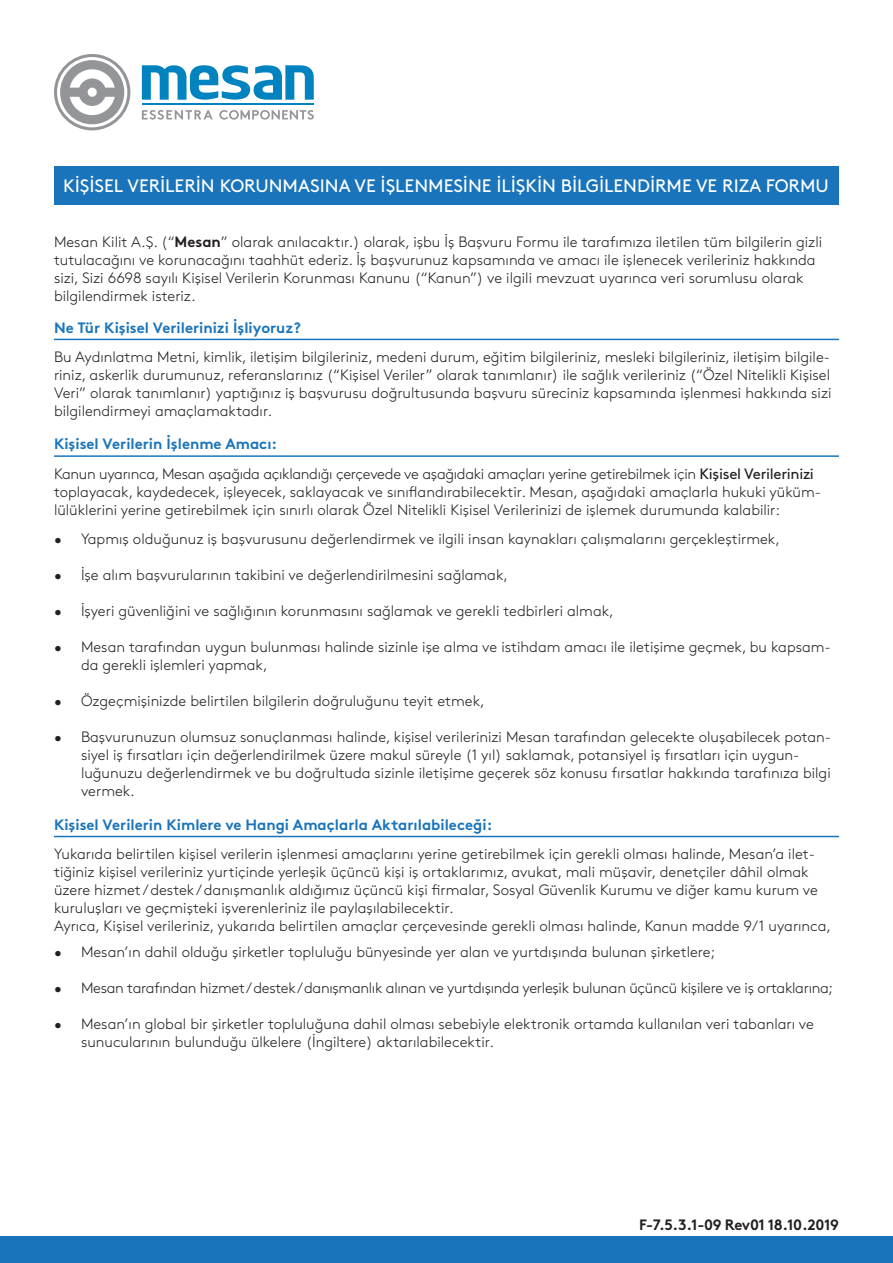
<style>
.page{position:relative;width:893px;height:1263px;background:#fff}
.page>*{position:absolute;margin:0;border:0;box-sizing:border-box;transform-origin:0 0}
.t1{font:18px "Brown Pro";color:#fff}
.t2{font:300 15px/18px "Brown Pro";color:#231f20}
.t3{font:700 15px "Brown Pro";color:#1974bb}
.t4{font:300 15px "Brown Pro";letter-spacing:-.02em;color:#231f20}
.t5{font:700 15px "Brown Pro";letter-spacing:-.025em;color:#231f20}
.s1{font-weight:700}
.s2{font-weight:400}
</style>
<div class="page">
<hr style="left:142px;top:104px;width:172px;height:1px;background:#0083bf">
<svg style="left:54px;top:54px;width:76px;height:76px"></svg>
<svg style="left:142px;top:65px;width:172px;height:35px"></svg>
<svg style="left:219px;top:110px;width:95px;height:10px"></svg>
<svg style="left:142px;top:110px;width:71px;height:10px"></svg>
<div style="left:54px;top:167px;width:785px;height:38px;background:#1974bb"></div>
<div style="left:0;top:1236px;width:893px;height:27px;background:#1974bb"></div>
<hr style="left:54px;top:339px;width:785px;height:1px;background:#1974bb">
<hr style="left:54px;top:455px;width:785px;height:2px;background:#1974bb">
<hr style="left:54px;top:836px;width:785px;height:1px;background:#1974bb">
<p class="t1" style="left:63px;top:172px;width:767px">KİŞİSEL VERİLERİN KORUNMASINA VE İŞLENMESİNE İLİŞKİN BİLGİLENDİRME VE RIZA FORMU</p>
<p class="t2" style="left:54px;top:232px;width:770px">Mesan Kilit A.Ş. (“<span class="s1">Mesan</span>” olarak anılacaktır.) olarak, işbu İş Başvuru Formu ile tarafımıza iletilen tüm bilgilerin gizli tutulacağını ve korunacağını taahhüt ederiz. İş başvurunuz kapsamında ve amacı ile işlenecek verileriniz hakkında sizi, Sizi 6698 sayılı Kişisel Verilerin Korunması Kanunu (“Kanun”) ve ilgili mevzuat uyarınca veri sorumlusu olarak bilgilendirmek isteriz.</p>
<p class="t3" style="left:54px;top:315px;width:248px">Ne Tür Kişisel Verilerinizi İşliyoruz?</p>
<p class="t2" style="left:54px;top:347px;width:779px;text-align:justify">Bu Aydınlatma Metni, kimlik, iletişim bilgileriniz, medeni durum, eğitim bilgileriniz, mesleki bilgileriniz, iletişim bilgile&shy;riniz, askerlik durumunuz, referanslarınız (“Kişisel Veriler” olarak tanımlanır) ile sağlık verileriniz (“Özel Nitelikli Kişisel Veri” olarak tanımlanır) yaptığınız iş başvurusu doğrultusunda başvuru süreciniz kapsamında işlenmesi hakkında sizi bilgilendirmeyi amaçlamaktadır.</p>
<p class="t3" style="left:54px;top:432px;width:225px">Kişisel Verilerin İşlenme Amacı:</p>
<p class="t2" style="left:54px;top:463px;width:769px">Kanun uyarınca, Mesan aşağıda açıklandığı çerçevede ve aşağıdaki amaçları yerine getirebilmek için <span class="s2">Kişisel Verilerinizi </span>toplayacak, kaydedecek, işleyecek, saklayacak ve sınıflandırabilecektir. Mesan, aşağıdaki amaçlarla hukuki yüküm&shy;lülüklerini yerine getirebilmek için sınırlı olarak Özel Nitelikli Kişisel Verilerinizi de işlemek durumunda kalabilir:</p>
<p class="t2" style="left:54px;top:528px;width:727px">• Yapmış olduğunuz iş başvurusunu değerlendirmek ve ilgili insan kaynakları çalışmalarını gerçekleştirmek,</p>
<p class="t2" style="left:54px;top:564px;width:455px">• İşe alım başvurularının takibini ve değerlendirilmesini sağlamak,</p>
<p class="t2" style="left:54px;top:600px;width:561px">• İşyeri güvenliğini ve sağlığının korunmasını sağlamak ve gerekli tedbirleri almak,</p>
<p class="t2" style="left:81px;top:636px;width:751px;text-indent:-27px">• Mesan tarafından uygun bulunması halinde sizinle işe alma ve istihdam amacı ile iletişime geçmek, bu kapsam&shy;da gerekli işlemleri yapmak,</p>
<p class="t2" style="left:54px;top:690px;width:432px">• Özgeçmişinizde belirtilen bilgilerin doğruluğunu teyit etmek,</p>
<p class="t2" style="left:81px;top:726px;width:752px;text-indent:-27px">• Başvurunuzun olumsuz sonuçlanması halinde, kişisel verilerinizi Mesan tarafından gelecekte oluşabilecek potan&shy;siyel iş fırsatları için değerlendirilmek üzere makul süreyle (1 yıl) saklamak, potansiyel iş fırsatları için uygun&shy;luğunuzu değerlendirmek ve bu doğrultuda sizinle iletişime geçerek söz konusu fırsatlar hakkında tarafınıza bilgi vermek.</p>
<p class="t3" style="left:54px;top:812px;width:440px">Kişisel Verilerin Kimlere ve Hangi Amaçlarla Aktarılabileceği:</p>
<p class="t2" style="left:54px;top:844px;width:765px">Yukarıda belirtilen kişisel verilerin işlenmesi amaçlarını yerine getirebilmek için gerekli olması halinde, Mesan’a ilet&shy;tiğiniz kişisel verileriniz yurtiçinde yerleşik üçüncü kişi iş ortaklarımız, avukat, mali müşavir, denetçiler dâhil olmak üzere hizmet / destek / danışmanlık aldığımız üçüncü kişi firmalar, Sosyal Güvenlik Kurumu ve diğer kamu kurum ve kuruluşları ve geçmişteki işverenleriniz ile paylaşılabilecektir.</p>
<p class="t2" style="left:54px;top:916px;width:779px">Ayrıca, Kişisel verileriniz, yukarıda belirtilen amaçlar çerçevesinde gerekli olması halinde, Kanun madde 9/1 uyarınca,</p>
<p class="t2" style="left:54px;top:942px;width:663px">• Mesan’ın dahil olduğu şirketler topluluğu bünyesinde yer alan ve yurtdışında bulunan şirketlere;</p>
<p class="t4" style="left:54px;top:977px;width:781px">• Mesan tarafından hizmet / destek / danışmanlık alınan ve yurtdışında yerleşik bulunan üçüncü kişilere ve iş ortaklarına;</p>
<p class="t2" style="left:81px;top:1014px;width:734px;text-indent:-27px">• Mesan’ın global bir şirketler topluluğuna dahil olması sebebiyle elektronik ortamda kullanılan veri tabanları ve sunucularının bulunduğu ülkelere (İngiltere) aktarılabilecektir.</p>
<p class="t5" style="left:639px;top:1212px;width:201px">F-7.5.3.1-09 Rev01 18.10.2019</p>
</div>
